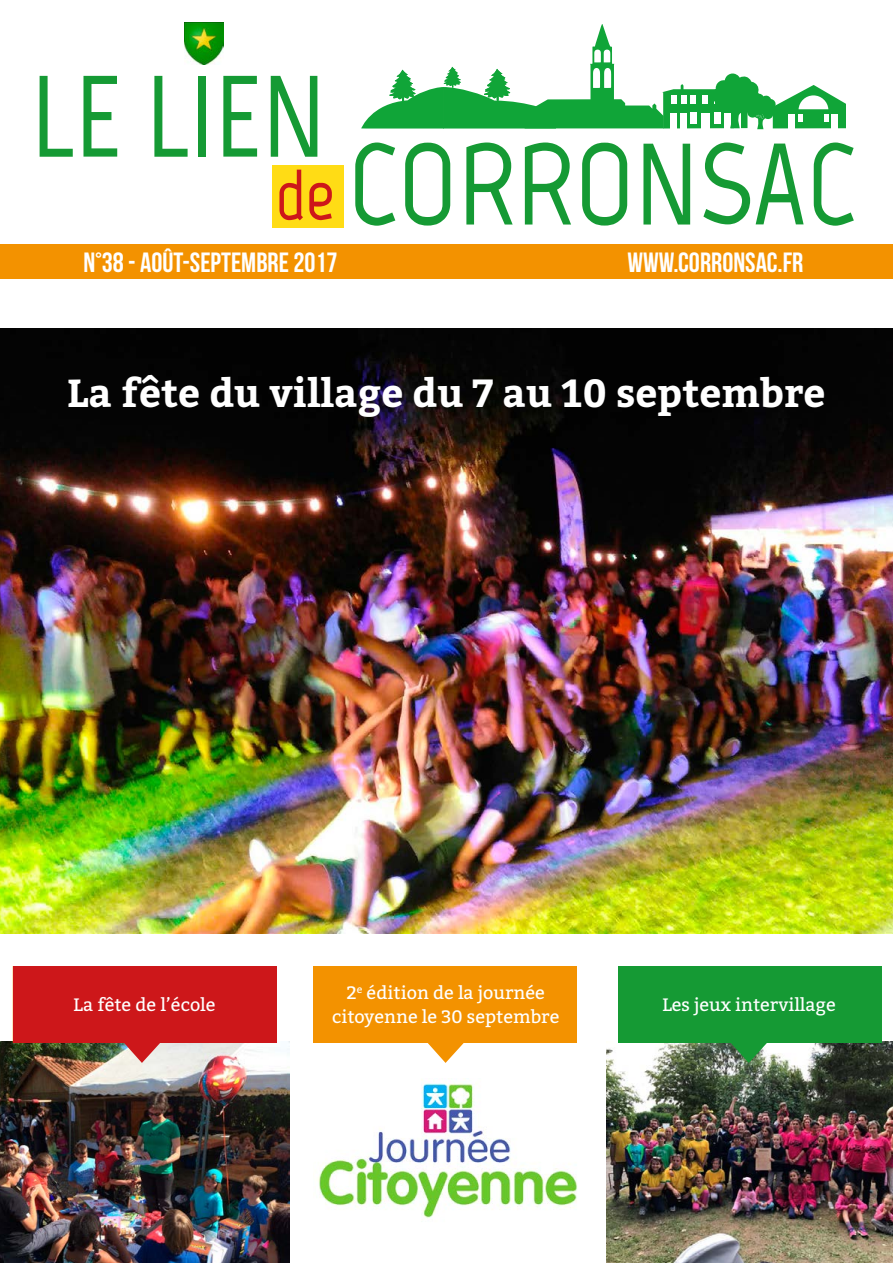
<style>
.page{position:relative;width:893px;height:1263px;background:#fff}
.page>*{position:absolute;margin:0;border:0;box-sizing:border-box;transform-origin:0 0}
.t1{font:700 115.5px "Marvel";color:#159a34}
.t2{font:700 39px "Bitter";color:#fff}
.t3{font:700 27.9px "Bebas Neue";color:#fff}
.t4{font:18px/24px "Bitter";color:#fff;text-align:center}
.s1{font-size:71.85px;color:#cd171a}
</style>
<div class="page">
<img style="left:0;top:328px;width:893px;height:605px">
<img style="left:607px;top:1042px;width:286px;height:221px">
<img style="left:318px;top:1080px;width:260px;height:139px">
<img style="left:0;top:1042px;width:289px;height:221px">
<div style="left:314px;top:966px;width:263px;height:77px;background:#f39200"></div>
<div style="left:618px;top:966px;width:264px;height:77px;background:#159a34"></div>
<svg style="left:13px;top:966px;width:263px;height:97px;background:#c53232"></svg>
<svg style="left:428px;top:1043px;width:36px;height:20px"></svg>
<svg style="left:726px;top:1043px;width:46px;height:20px"></svg>
<img style="left:185px;top:23px;width:38px;height:42px">
<div style="left:0;top:245px;width:893px;height:34px;background:#f39200"></div>
<div style="left:272px;top:165px;width:72px;height:63px;background:#ffdc15"></div>
<svg style="left:361px;top:24px;width:484px;height:105px"></svg>
<h1 class="t1" style="left:31px;top:48px;width:297px">LE LIEN</h1>
<h1 class="t1" style="left:276px;top:115px;width:583px"><span class="s1">de</span> CORRONSAC</h1>
<h3 class="t3" style="left:84px;top:247px;width:255px">N°38 - AOÛT-SEPTEMBRE 2017</h3>
<h3 class="t3" style="left:627px;top:247px;width:178px">WWW.CORRONSAC.FR</h3>
<h2 class="t2" style="left:68px;top:363px;width:759px">La fête du village du 7 au 10 septembre</h2>
<p class="t4" style="left:74px;top:992px;width:143px">La fête de l’école</p>
<p class="t4" style="left:332px;top:980px;width:229px">2<sup>e</sup> édition de la journée citoyenne le 30 septembre</p>
<p class="t4" style="left:662px;top:992px;width:175px">Les jeux intervillage</p>
</div>
